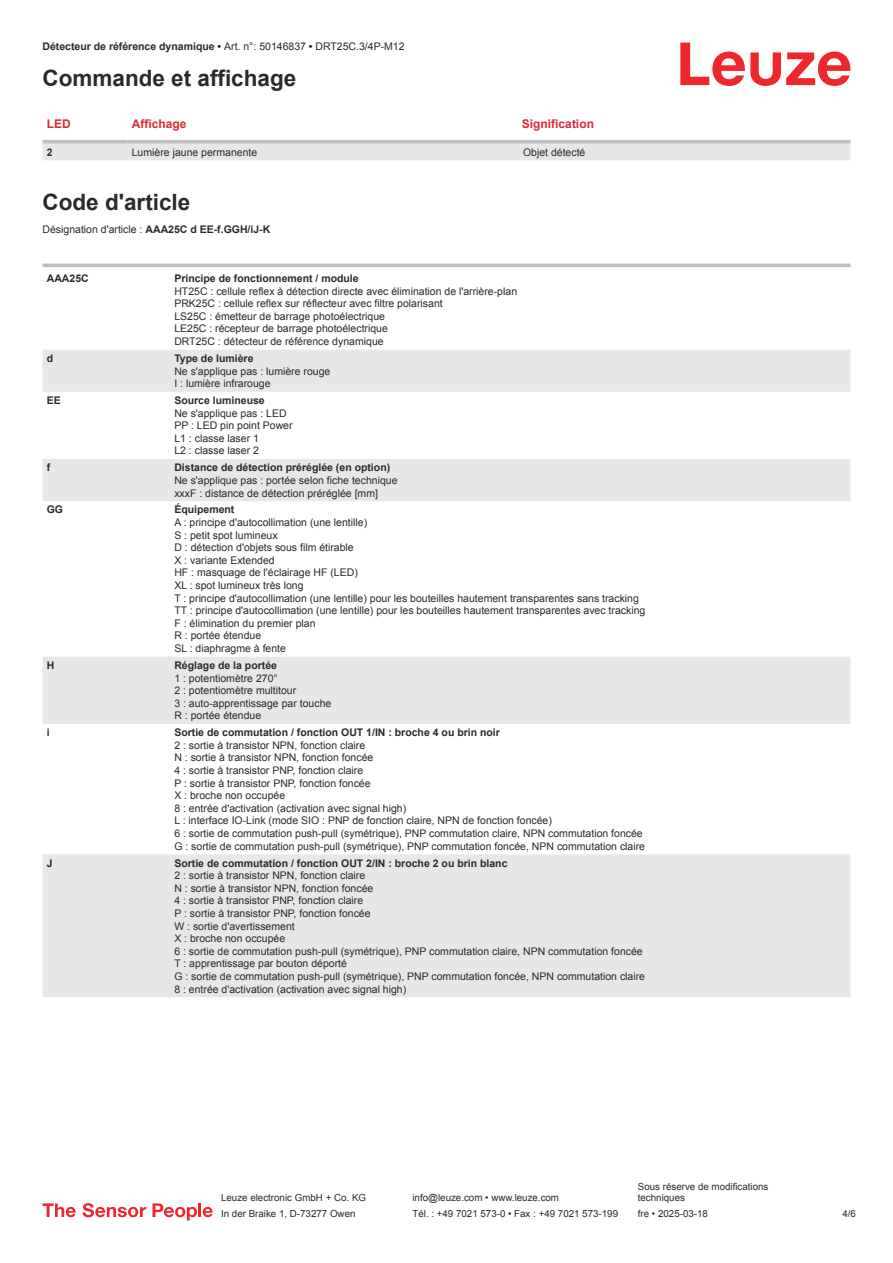
<style>
.page{position:relative;width:893px;height:1263px;background:#fff}
.page>*{position:absolute;margin:0;border:0;box-sizing:border-box;transform-origin:0 0}
.t1{font:700 22.5px "Arial";color:#2b292a}
.t2{font:700 12px "Arial";color:#db2a30}
.t3{font:10.5px/12.6px "Arial";color:#2b292a}
.t4{font:700 10.5px "Arial";color:#2b292a}
.t5{font:9.75px/11.7px "Arial";color:#2b292a}
.s1{font-weight:400}
.s2{font-weight:700}
</style>
<div class="page">
<svg style="left:680px;top:43px;width:170px;height:43px"></svg>
<div style="left:43px;top:143px;width:807px;height:17px;background:#e6e7e9"></div>
<hr style="left:43px;top:140px;width:21px;height:3px;background:#bdbfc1">
<hr style="left:64px;top:140px;width:64px;height:3px;background:#bdbfc1">
<hr style="left:128px;top:140px;width:391px;height:3px;background:#bdbfc1">
<hr style="left:519px;top:140px;width:331px;height:3px;background:#bdbfc1">
<svg style="left:43px;top:350px;width:807px;height:647px"></svg>
<svg style="left:43px;top:263px;width:127px;height:4px"></svg>
<svg style="left:170px;top:263px;width:680px;height:4px;background:#c5c7c9"></svg>
<svg style="left:43px;top:1203px;width:33px;height:14px"></svg>
<svg style="left:83px;top:1203px;width:63px;height:14px"></svg>
<svg style="left:153px;top:1203px;width:44px;height:17px"></svg>
<hr style="left:198px;top:1203px;width:3px;height:14px;background:#ed272d">
<svg style="left:203px;top:1207px;width:10px;height:10px"></svg>
<p class="t4" style="left:43px;top:43px;width:364px">Détecteur de référence dynamique • <span class="s1">Art. n°: 50146837</span> • <span class="s1">DRT25C.3/4P-M12</span></p>
<h1 class="t1" style="left:43px;top:70px;width:255px">Commande et affichage</h1>
<p class="t2" style="left:47px;top:119px;width:25px">LED</p>
<p class="t2" style="left:132px;top:119px;width:56px">Affichage</p>
<p class="t2" style="left:522px;top:119px;width:74px">Signification</p>
<p class="t4" style="left:47px;top:148px;width:7px">2</p>
<p class="t3" style="left:132px;top:147px;width:127px">Lumière jaune permanente</p>
<p class="t3" style="left:523px;top:147px;width:64px">Objet détecté</p>
<h1 class="t1" style="left:43px;top:194px;width:149px">Code d'article</h1>
<p class="t3" style="left:43px;top:224px;width:229px">Désignation d'article : <span class="s2">AAA25C d EE-f.GGH/iJ-K</span></p>
<p class="t4" style="left:47px;top:274px;width:43px">AAA25C</p>
<p class="t4" style="left:174px;top:274px;width:186px">Principe de fonctionnement / module</p>
<p class="t3" style="left:174px;top:286px;width:344px">HT25C : cellule reflex à détection directe avec élimination de l'arrière-plan PRK25C : cellule reflex sur réflecteur avec filtre polarisant<br>LS25C : émetteur de barrage photoélectrique<br>LE25C : récepteur de barrage photoélectrique<br>DRT25C : détecteur de référence dynamique</p>
<p class="t4" style="left:47px;top:354px;width:8px">d</p>
<p class="t4" style="left:174px;top:354px;width:81px">Type de lumière</p>
<p class="t3" style="left:174px;top:365px;width:158px">Ne s'applique pas : lumière rouge<br>I : lumière infrarouge</p>
<p class="t4" style="left:47px;top:396px;width:16px">EE</p>
<p class="t4" style="left:174px;top:396px;width:92px">Source lumineuse</p>
<p class="t3" style="left:174px;top:408px;width:120px">Ne s'applique pas : LED<br>PP : LED pin point Power<br>L1 : classe laser 1<br>L2 : classe laser 2</p>
<p class="t4" style="left:47px;top:464px;width:5px">f</p>
<p class="t4" style="left:174px;top:464px;width:217px">Distance de détection préréglée (en option)</p>
<p class="t3" style="left:174px;top:475px;width:225px">Ne s'applique pas : portée selon fiche technique xxxF : distance de détection préréglée [mm]</p>
<p class="t4" style="left:47px;top:506px;width:18px">GG</p>
<p class="t4" style="left:174px;top:506px;width:62px">Équipement</p>
<p class="t3" style="left:174px;top:517px;width:473px">A : principe d'autocollimation (une lentille)<br>S : petit spot lumineux<br>D : détection d'objets sous film étirable<br>X : variante Extended<br>HF : masquage de l'éclairage HF (LED)<br>XL : spot lumineux très long<br>T : principe d'autocollimation (une lentille) pour les bouteilles hautement transparentes sans tracking TT : principe d'autocollimation (une lentille) pour les bouteilles hautement transparentes avec tracking F : élimination du premier plan<br>R : portée étendue<br>SL : diaphragme à fente</p>
<p class="t4" style="left:47px;top:661px;width:9px">H</p>
<p class="t4" style="left:174px;top:661px;width:104px">Réglage de la portée</p>
<p class="t3" style="left:174px;top:672px;width:159px">1 : potentiomètre 270°<br>2 : potentiomètre multitour<br>3 : auto-apprentissage par touche<br>R : portée étendue</p>
<p class="t4" style="left:47px;top:728px;width:4px">i</p>
<p class="t4" style="left:174px;top:728px;width:327px">Sortie de commutation / fonction OUT 1/IN : broche 4 ou brin noir</p>
<p class="t3" style="left:174px;top:740px;width:472px">2 : sortie à transistor NPN, fonction claire<br>N : sortie à transistor NPN, fonction foncée<br>4 : sortie à transistor PNP, fonction claire<br>P : sortie à transistor PNP, fonction foncée<br>X : broche non occupée<br>8 : entrée d'activation (activation avec signal high)<br>L : interface IO-Link (mode SIO : PNP de fonction claire, NPN de fonction foncée)<br>6 : sortie de commutation push-pull (symétrique), PNP commutation claire, NPN commutation foncée G : sortie de commutation push-pull (symétrique), PNP commutation foncée, NPN commutation claire</p>
<p class="t4" style="left:47px;top:859px;width:7px">J</p>
<p class="t4" style="left:174px;top:859px;width:335px">Sortie de commutation / fonction OUT 2/IN : broche 2 ou brin blanc</p>
<p class="t3" style="left:174px;top:870px;width:472px">2 : sortie à transistor NPN, fonction claire<br>N : sortie à transistor NPN, fonction foncée<br>4 : sortie à transistor PNP, fonction claire<br>P : sortie à transistor PNP, fonction foncée<br>W : sortie d'avertissement<br>X : broche non occupée<br>6 : sortie de commutation push-pull (symétrique), PNP commutation claire, NPN commutation foncée T : apprentissage par bouton déporté<br>G : sortie de commutation push-pull (symétrique), PNP commutation foncée, NPN commutation claire 8 : entrée d'activation (activation avec signal high)</p>
<p class="t5" style="left:221px;top:1193px;width:146px">Leuze electronic GmbH + Co. KG</p>
<p class="t5" style="left:412px;top:1193px;width:148px">info@leuze.com • www.leuze.com</p>
<p class="t5" style="left:638px;top:1181px;width:132px">Sous réserve de modifications techniques</p>
<p class="t5" style="left:221px;top:1209px;width:136px">In der Braike 1, D-73277 Owen</p>
<p class="t5" style="left:412px;top:1209px;width:207px">Tél. : +49 7021 573-0 • Fax : +49 7021 573-199</p>
<p class="t5" style="left:638px;top:1209px;width:72px">fre • 2025-03-18</p>
<p class="t5" style="left:842px;top:1209px;width:15px">4 /6</p>
</div>
